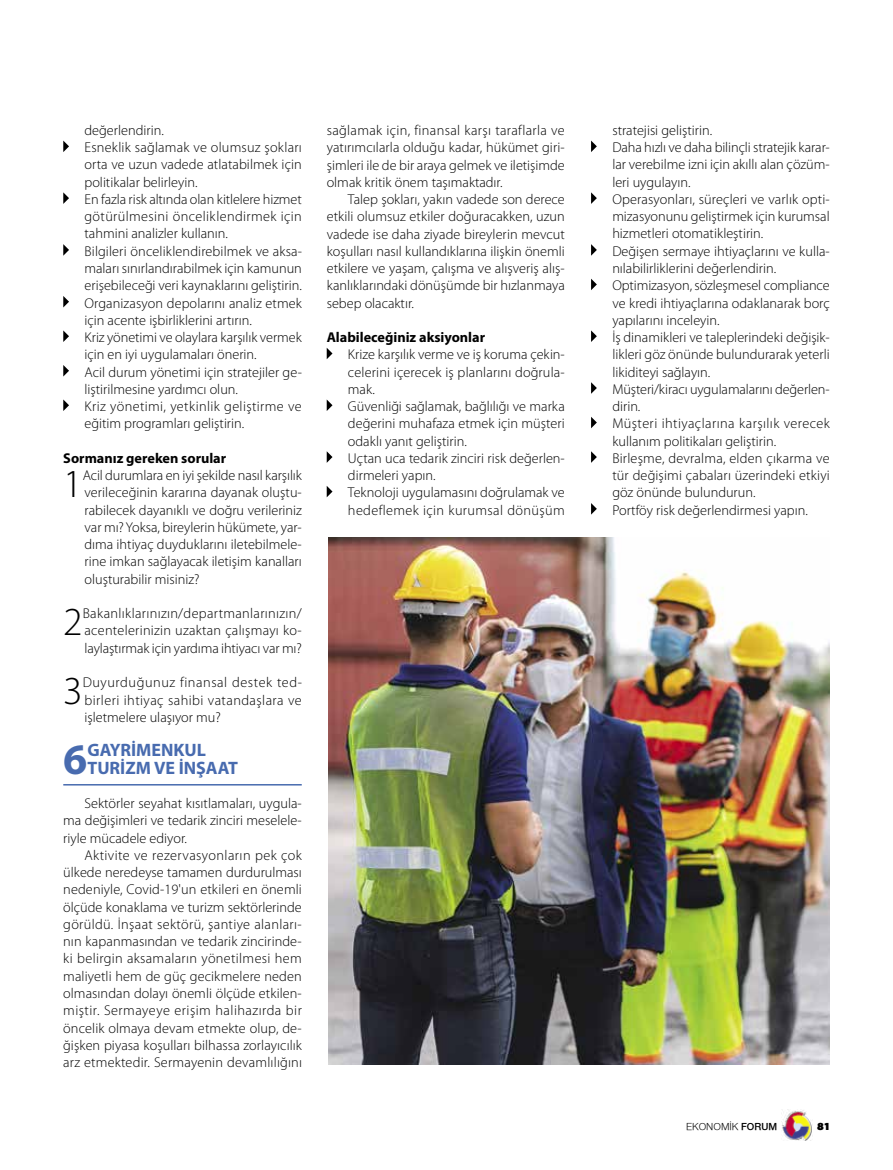
<style>
.page{position:relative;width:893px;height:1170px;background:#fff}
.page>*{position:absolute;margin:0;border:0;box-sizing:border-box;transform-origin:0 0}
.t1{font:700 43.65px "Myriad Pro";color:#486baf}
.t2{font:300 39.9px "Myriad Pro";color:#000}
.t3{font:700 18px/17.2px "Myriad Pro";color:#486baf}
.t4{font:300 14.25px/17.2px "Myriad Pro";color:#000;text-align:justify}
.t5{font:700 14.25px "Myriad Pro";color:#000}
.t6{font:10.5px "Nimbus Sans Novus";color:#000}
.t7{font:900 10.5px "PF Agora Sans Pro";color:#000}
.s1{font-weight:600}
</style>
<div class="page">
<img style="left:781px;top:1109px;width:31px;height:31px">
<svg style="left:63px;top:140px;width:6px;height:12px"></svg>
<svg style="left:63px;top:192px;width:6px;height:12px"></svg>
<svg style="left:63px;top:244px;width:6px;height:12px"></svg>
<svg style="left:63px;top:296px;width:6px;height:11px"></svg>
<svg style="left:63px;top:330px;width:6px;height:12px"></svg>
<svg style="left:63px;top:365px;width:6px;height:11px"></svg>
<svg style="left:63px;top:399px;width:6px;height:12px"></svg>
<hr style="left:63px;top:784px;width:239px;height:1px;background:#486baf">
<svg style="left:327px;top:348px;width:5px;height:11px"></svg>
<svg style="left:327px;top:400px;width:5px;height:11px"></svg>
<svg style="left:327px;top:451px;width:5px;height:12px"></svg>
<svg style="left:327px;top:486px;width:5px;height:11px"></svg>
<svg style="left:591px;top:140px;width:6px;height:12px"></svg>
<svg style="left:591px;top:192px;width:6px;height:12px"></svg>
<svg style="left:591px;top:244px;width:6px;height:12px"></svg>
<svg style="left:591px;top:278px;width:6px;height:12px"></svg>
<svg style="left:591px;top:330px;width:6px;height:12px"></svg>
<svg style="left:591px;top:382px;width:6px;height:12px"></svg>
<svg style="left:591px;top:417px;width:6px;height:11px"></svg>
<svg style="left:591px;top:451px;width:6px;height:12px"></svg>
<svg style="left:591px;top:503px;width:6px;height:11px"></svg>
<img style="left:328px;top:537px;width:502px;height:527px">
<p class="t4" style="left:85px;top:122px;width:219px;text-align:left">değerlendirin.<br>Esneklik sağlamak ve olumsuz şokları orta ve uzun vadede atlatabilmek için politikalar belirleyin.<br>En fazla risk altında olan kitlelere hizmet götürülmesini önceliklendirmek için tahmini analizler kullanın.<br>Bilgileri önceliklendirebilmek ve aksa&shy;maları sınırlandırabilmek için kamunun erişebileceği veri kaynaklarını geliştirin.<br>Organizasyon depolarını analiz etmek için acente işbirliklerini artırın.<br>Kriz yönetimi ve olaylara karşılık vermek için en iyi uygulamaları önerin.<br>Acil durum yönetimi için stratejiler ge&shy;liştirilmesine yardımcı olun.<br>Kriz yönetimi, yetkinlik geliştirme ve eğitim programları geliştirin.</p>
<p class="t5" style="left:63px;top:450px;width:164px">Sormanız gereken sorular</p>
<h2 class="t2" style="left:63px;top:462px;width:21px">1</h2>
<p class="t4" style="left:83px;top:467px;width:221px">Acil durumlara en iyi şekilde nasıl karşılık verileceğinin kararına dayanak oluştu&shy;rabilecek dayanıklı ve doğru verileriniz var mı? Yoksa, bireylerin hükümete, yar&shy;dıma ihtiyaç duyduklarını iletebilmele&shy;rine imkan sağlayacak iletişim kanalları oluşturabilir misiniz?</p>
<h2 class="t2" style="left:63px;top:600px;width:21px">2</h2>
<p class="t4" style="left:83px;top:605px;width:221px">Bakanlıklarınızın/departmanlarınızın/ acentelerinizin uzaktan çalışmayı ko&shy;laylaştırmak için yardıma ihtiyacı var mı?</p>
<h2 class="t2" style="left:63px;top:669px;width:21px">3</h2>
<p class="t4" style="left:83px;top:674px;width:221px">Duyurduğunuz finansal destek ted&shy;birleri ihtiyaç sahibi vatandaşlara ve işletmelere ulaşıyor mu?</p>
<h1 class="t1" style="left:63px;top:734px;width:26px">6</h1>
<p class="t3" style="left:87px;top:741px;width:152px">GAYRİMENKUL<br>TURİZM VE İNŞAAT</p>
<p class="t4" style="left:63px;top:794px;width:240px;text-indent:21px">Sektörler seyahat kısıtlamaları, uygula&shy;ma değişimleri ve tedarik zinciri meselele&shy;riyle mücadele ediyor.</p>
<p class="t4" style="left:63px;top:846px;width:240px;text-indent:21px">Aktivite ve rezervasyonların pek çok ülkede neredeyse tamamen durdurulması nedeniyle, Covid-19'un etkileri en önemli ölçüde konaklama ve turizm sektörlerinde görüldü. İnşaat sektörü, şantiye alanları&shy;nın kapanmasından ve tedarik zincirinde&shy;ki belirgin aksamaların yönetilmesi hem maliyetli hem de güç gecikmelere neden olmasından dolayı önemli ölçüde etkilen&shy;miştir. Sermayeye erişim halihazırda bir öncelik olmaya devam etmekte olup, de&shy;ğişken piyasa koşulları bilhassa zorlayıcılık arz etmektedir. Sermayenin devamlılığını</p>
<p class="t4" style="left:327px;top:122px;width:240px">sağlamak için, finansal karşı taraflarla ve yatırımcılarla olduğu kadar, hükümet giri&shy;şimleri ile de bir araya gelmek ve iletişimde olmak kritik önem taşımaktadır.</p>
<p class="t4" style="left:327px;top:191px;width:240px;text-indent:21px">Talep şokları, yakın vadede son derece etkili olumsuz etkiler doğuracakken, uzun vadede ise daha ziyade bireylerin mevcut koşulları nasıl kullandıklarına ilişkin önemli etkilere ve yaşam, çalışma ve alışveriş alış&shy;kanlıklarındaki dönüşümde bir hızlanmaya sebep olacaktır.</p>
<p class="t5" style="left:327px;top:329px;width:160px">Alabileceğiniz aksiyonlar</p>
<p class="t4" style="left:348px;top:346px;width:218px;text-align:left">Krize karşılık verme ve iş koruma çekin&shy;celerini içerecek iş planlarını doğrula&shy;mak.<br>Güvenliği sağlamak, bağlılığı ve marka değerini muhafaza etmek için müşteri odaklı yanıt geliştirin.<br>Uçtan uca tedarik zinciri risk değerlen&shy;dirmeleri yapın.<br>Teknoloji uygulamasını doğrulamak ve hedeflemek için kurumsal dönüşüm</p>
<p class="t4" style="left:612px;top:122px;width:219px;text-align:left">stratejisi geliştirin.<br>Daha hızlı ve daha bilinçli stratejik karar&shy;lar verebilme izni için akıllı alan çözüm&shy;leri uygulayın.<br>Operasyonları, süreçleri ve varlık opti&shy;mizasyonunu geliştirmek için kurumsal hizmetleri otomatikleştirin.<br>Değişen sermaye ihtiyaçlarını ve kulla&shy;nılabilirliklerini değerlendirin.<br>Optimizasyon, sözleşmesel compliance ve kredi ihtiyaçlarına odaklanarak borç yapılarını inceleyin.<br>İş dinamikleri ve taleplerindeki değişik&shy;likleri göz önünde bulundurarak yeterli likiditeyi sağlayın.<br>Müşteri/kiracı uygulamalarını değerlen&shy;dirin.<br>Müşteri ihtiyaçlarına karşılık verecek kullanım politikaları geliştirin.<br>Birleşme, devralma, elden çıkarma ve tür değişimi çabaları üzerindeki etkiyi göz önünde bulundurun.<br>Portföy risk değerlendirmesi yapın.</p>
<p class="t6" style="left:686px;top:1120px;width:93px">EKONOMİK <span class="s1">FORUM</span></p>
<p class="t7" style="left:817px;top:1119px;width:15px">81</p>
</div>
